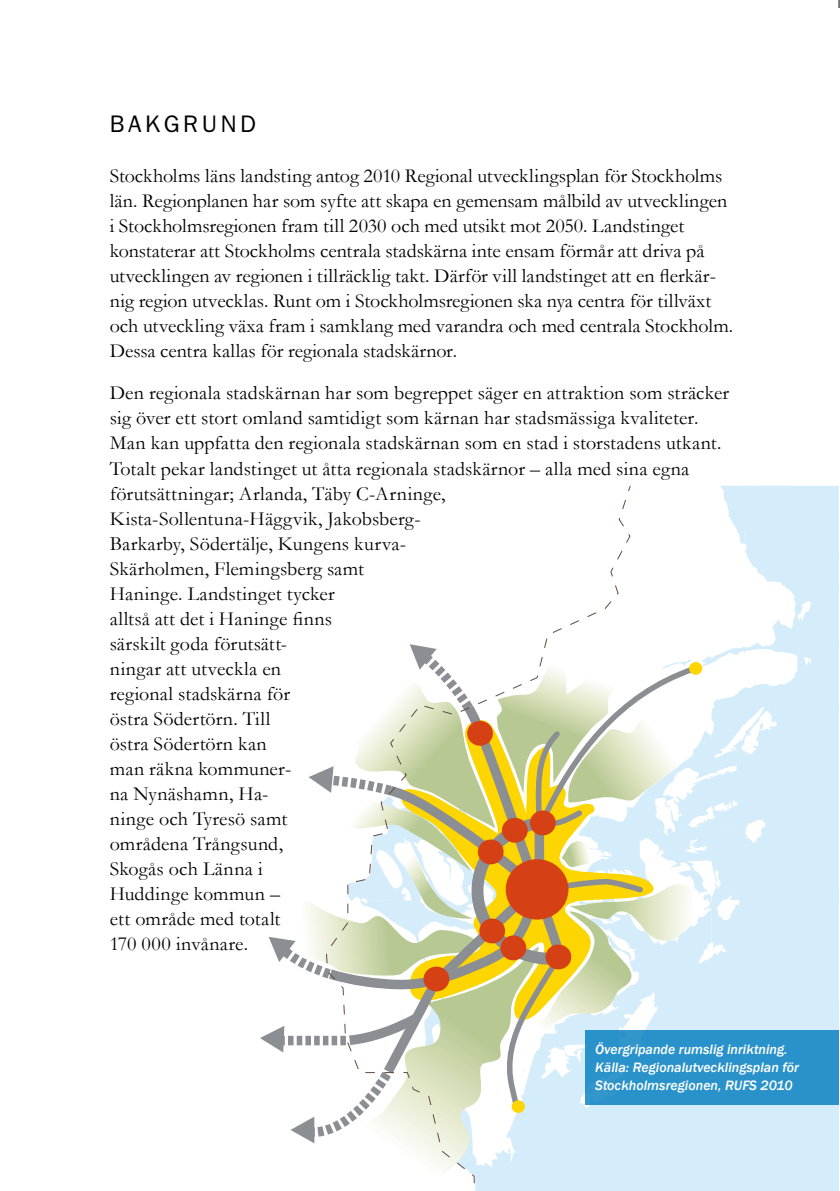
<style>
.page{position:relative;width:840px;height:1191px;background:#fff}
.page>*{position:absolute;margin:0;border:0;box-sizing:border-box;transform-origin:0 0}
.t1{font:24px "ITC Franklin Gothic Std";letter-spacing:.15em;color:#000}
.t2{font:20px/25px "Garamond";letter-spacing:.01em;color:#000}
.t3{font:italic 500 14px/18px "Franklin Gothic";color:#fff}
.t4{font:9.6px "Arial";color:#000}
</style>
<div class="page">
<hr style="left:838px;top:0;width:1px;height:1191px;background:#000">
<div style="left:824px;top:9px;width:15px;height:1182px;background:#fff"></div>
<div style="left:790px;top:701px;width:48px;height:207px;background:#d5edfa"></div>
<div style="left:811px;top:641px;width:27px;height:69px;background:#d5edfa"></div>
<div style="left:813px;top:581px;width:25px;height:69px;background:#d5edfa"></div>
<div style="left:756px;top:486px;width:82px;height:75px;background:#d5edfa"></div>
<div style="left:793px;top:550px;width:45px;height:42px;background:#d5edfa"></div>
<svg style="left:260px;top:486px;width:576px;height:705px"></svg>
<svg style="left:325px;top:486px;width:385px;height:705px"></svg>
<div style="left:585px;top:1030px;width:253px;height:74px;background:#2a92ca"></div>
<p class="t1" style="left:110px;top:110px;width:145px">BAKGRUND</p>
<p class="t2" style="left:110px;top:163px;width:624px">Stockholms läns landsting antog 2010 Regional utvecklingsplan för Stockholms län. Regionplanen har som syfte att skapa en gemensam målbild av utvecklingen i Stockholmsregionen fram till 2030 och med utsikt mot 2050. Landstinget konstaterar att Stockholms centrala stadskärna inte ensam förmår att driva på utvecklingen av regionen i tillräcklig takt. Därför vill landstinget att en flerkär&shy;nig region utvecklas. Runt om i Stockholmsregionen ska nya centra för tillväxt och utveckling växa fram i samklang med varandra och med centrala Stockholm.<br>Dessa centra kallas för regionala stadskärnor.</p>
<p class="t2" style="left:110px;top:380px;width:620px">Den regionala stadskärnan har som begreppet säger en attraktion som sträcker sig över ett stort omland samtidigt som kärnan har stadsmässiga kvaliteter.<br>Man kan uppfatta den regionala stadskärnan som en stad i storstadens utkant.<br>Totalt pekar landstinget ut åtta regionala stadskärnor – alla med sina egna förutsättningar; Arlanda, Täby C-Arninge,<br>Kista-Sollentuna-Häggvik, Jakobsberg-<br>Barkarby, Södertälje, Kungens kurva-<br>Skärholmen, Flemingsberg samt<br>Haninge. Landstinget tycker<br>alltså att det i Haninge finns<br>särskilt goda förutsätt-<br>ningar att utveckla en<br>regional stadskärna för<br>östra Södertörn. Till<br>östra Södertörn kan<br>man räkna kommuner-<br>na Nynäshamn, Ha-<br>ninge och Tyresö samt<br>områdena Trångsund,<br>Skogås och Länna i<br>Huddinge kommun –<br>ett område med totalt<br>170 000 invånare.</p>
<p class="t4" style="left:336px;top:468px;width:75px">rumslig inriktining</p>
<p class="t3" style="left:595px;top:1040px;width:205px">Övergripande rumslig inriktning.<br>Källa: Regionalutvecklingsplan för<br>Stockholmsregionen, RUFS 2010</p>
</div>
